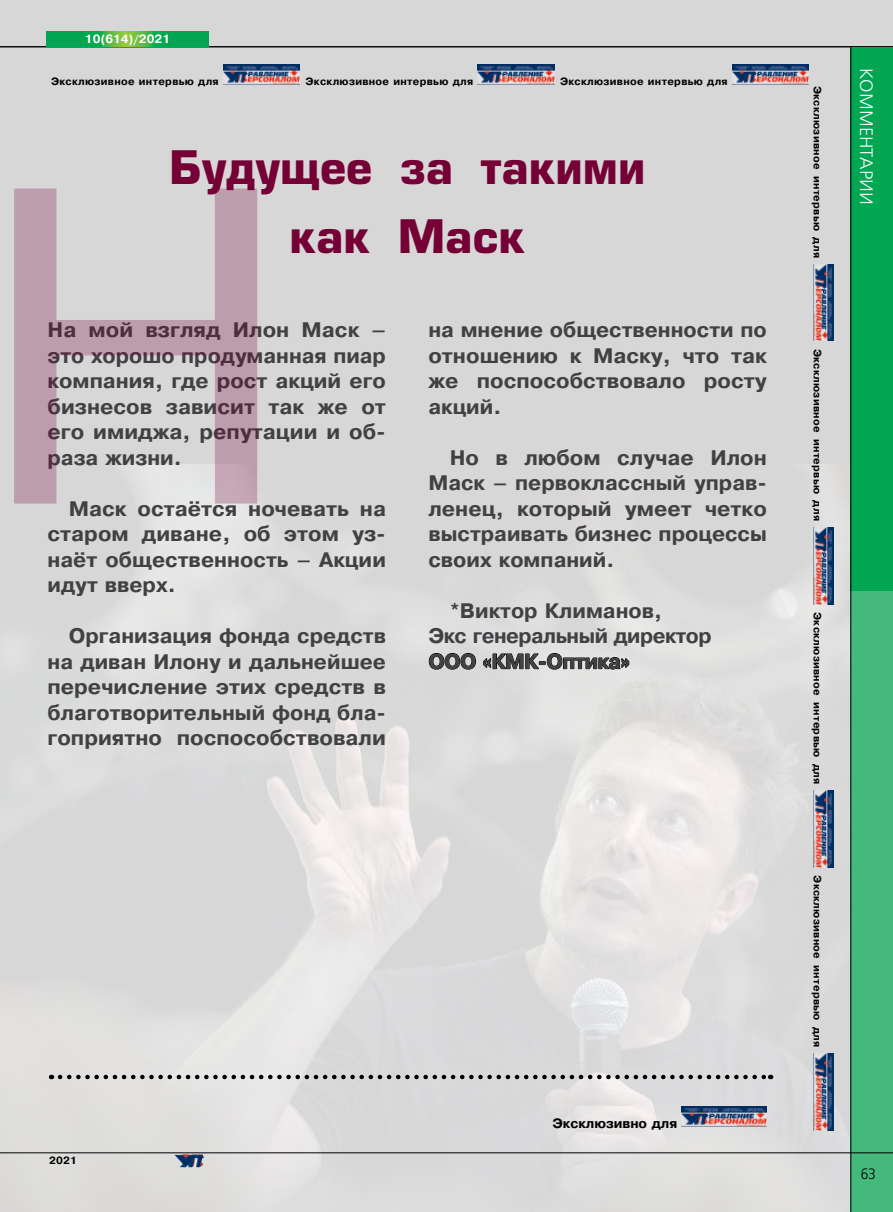
<style>
.page{position:relative;width:893px;height:1212px;background:#d7d7d7}
.page>*{position:absolute;margin:0;border:0;box-sizing:border-box;transform-origin:0 0}
.t1{font:450px "Pragmatica C";color:#750035}
.t2{font:700 45px/69px "Europe";color:#750035;text-align:center}
.t3{font:700 21px/25.5px "Pragmatica";color:#414042;text-align:justify}
.t4{font:700 21px/25.5px "Pragmatica";letter-spacing:-.025em;color:#414042}
.t5{font:18px "Free Set C";color:#fff}
.t6{font:15px "Free Set C";color:#000;scale:.9 1}
.t7{font:700 13.5px "Pragmatica";color:#000}
.t8{font:700 12px "Pragmatica";color:#fff}
.t9{font:700 10.5px "Pragmatica";letter-spacing:.03em;color:#000}
</style>
<div class="page">
<img style="left:0;top:464px;width:850px;height:745px">
<div style="left:850px;top:590px;width:43px;height:622px;background:#45b97c"></div>
<hr style="left:0;top:46px;width:893px;height:1px;background:#000">
<hr style="left:0;top:1152px;width:893px;height:1px;background:#000">
<img style="left:223px;top:65px;width:77px;height:20px">
<img style="left:477px;top:65px;width:77px;height:20px">
<img style="left:732px;top:65px;width:77px;height:20px">
<svg style="left:47px;top:31px;width:161px;height:16px;background:#20ae4c"></svg>
<div style="left:850px;top:47px;width:43px;height:543px;background:#00a651"></div>
<img style="left:814px;top:264px;width:19px;height:77px">
<img style="left:814px;top:527px;width:19px;height:77px">
<img style="left:814px;top:790px;width:19px;height:77px">
<img style="left:814px;top:1053px;width:19px;height:77px">
<hr style="left:850px;top:47px;width:1px;height:1165px;background:#000">
<img style="left:174px;top:1154px;width:30px;height:13px">
<svg style="left:60px;top:1075px;width:711px;height:4px"></svg>
<svg style="left:429px;top:653px;width:47px;height:17px"></svg>
<svg style="left:483px;top:653px;width:146px;height:17px"></svg>
<img style="left:682px;top:1106px;width:85px;height:20px">
<p class="t8" style="left:85px;top:31px;width:87px">10(614)/2021</p>
<p class="t9" style="left:51px;top:74px;width:169px">Эксклюзивное интервью для</p>
<p class="t9" style="left:305px;top:74px;width:169px">Эксклюзивное интервью для</p>
<p class="t9" style="left:560px;top:74px;width:169px">Эксклюзивное интервью для</p>
<h2 class="t2" style="left:169px;top:133px;width:478px">Будущее за такими как Маск</h2>
<h1 class="t1" style="left:-24px;top:98px;width:321px">Н</h1>
<p class="t3" style="left:428px;top:317px;width:340px">на мнение общественности по отношению к Маску, что так же поспособствовало росту акций.</p>
<p class="t3" style="left:428px;top:445px;width:340px;text-indent:21px">Но в любом случае Илон Маск – первоклассный управ&shy;ленец, который умеет четко выстраивать бизнес процессы своих компаний.</p>
<p class="t4" style="left:428px;top:598px;width:285px;text-indent:21px">*Виктор Климанов,<br>Экс генеральный директор<br>ООО «КМК</p>
<p class="t3" style="left:48px;top:317px;width:340px">На мой взгляд Илон Маск – это хорошо продуманная пиар компания, где рост акций его бизнесов зависит так же от его имиджа, репутации и об&shy;раза жизни.</p>
<p class="t3" style="left:48px;top:496px;width:340px;text-indent:21px">Маск остаётся ночевать на старом диване, об этом уз&shy;наёт общественность – Акции идут вверх.</p>
<p class="t3" style="left:48px;top:623px;width:340px;text-indent:21px">Организация фонда средств на диван Илону и дальнейшее перечисление этих средств в благотворительный фонд бла&shy;гоприятно поспособствовали</p>
<p class="t3" style="left:538px;top:649px;width:94px">-Оптика»</p>
<p class="t9" style="left:49px;top:1154px;width:29px">2021</p>
<p class="t7" style="left:552px;top:1114px;width:126px">Эксклюзивно для</p>
<p class="t9" style="left:824px;top:86px;width:174px;rotate:90deg">Эксклюзивное интервью для</p>
<p class="t9" style="left:824px;top:349px;width:174px;rotate:90deg">Эксклюзивное интервью для</p>
<p class="t9" style="left:824px;top:612px;width:174px;rotate:90deg">Эксклюзивное интервью для</p>
<p class="t9" style="left:824px;top:875px;width:174px;rotate:90deg">Эксклюзивное интервью для</p>
<p class="t5" style="left:876px;top:68px;width:139px;rotate:90deg">комментарии</p>
<p class="t6" style="left:861px;top:1165px;width:18px">63</p>
</div>
